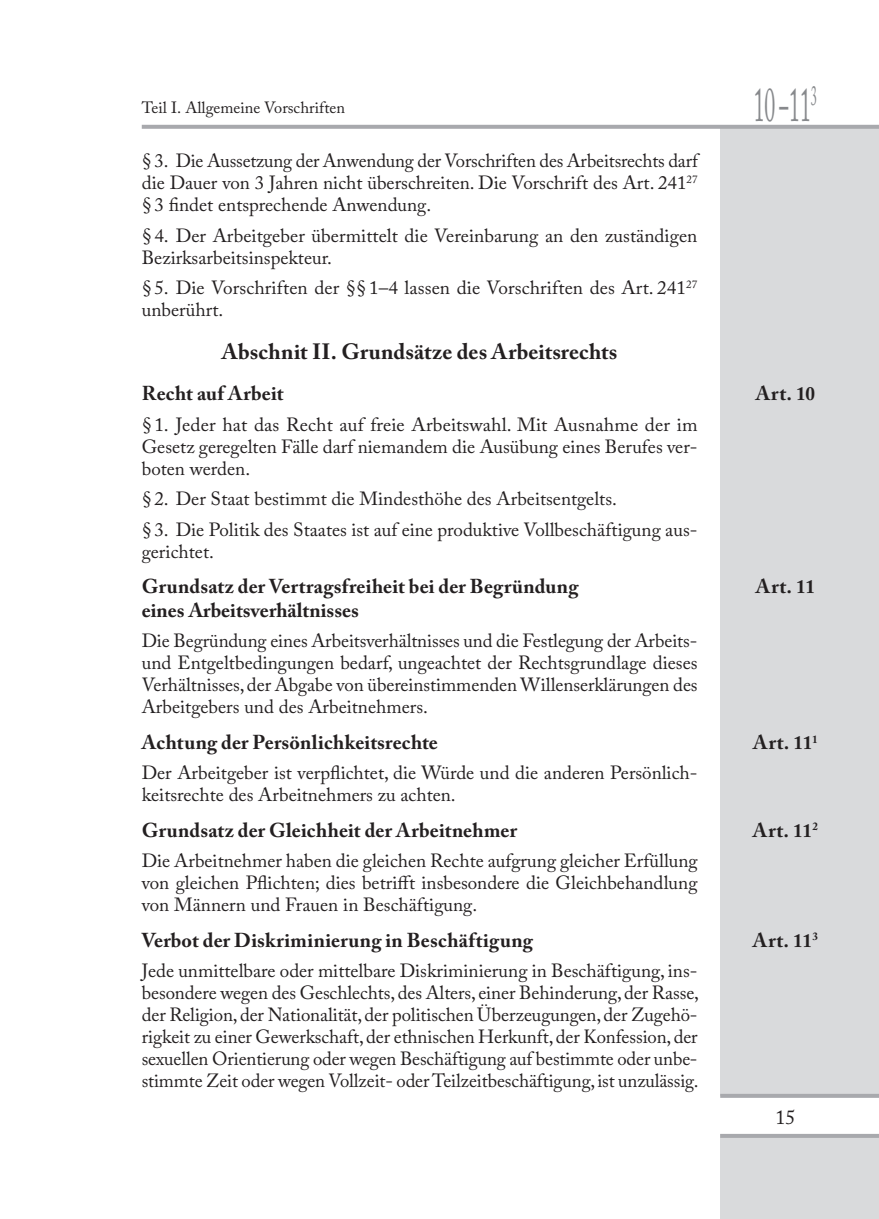
<style>
.page{position:relative;width:879px;height:1219px;background:#fff}
.page>*{position:absolute;margin:0;border:0;box-sizing:border-box;transform-origin:0 0}
.t1{font:48px "Adobe Caslon Pro";color:#87898c;scale:.45 1}
.aaa_rozdzial_NIEM{font:700 22px "Adobe Caslon Pro";letter-spacing:.005em;color:#231f20}
.aaa_tytul_art_NIEM{font:700 20px "Adobe Caslon Pro";letter-spacing:.01em;color:#231f20}
.t2{font:20px "Adobe Caslon Pro";color:#231f20}
.Body_text{font:19px/22px "Adobe Caslon Pro";color:#231f20;text-align:justify}
.t3{font:16.2px "Adobe Caslon Pro";color:#231f20}
.s1{font-size:19px}
</style>
<div class="page">
<div style="left:720px;top:127px;width:159px;height:969px;background:#d9dadc"></div>
<hr style="left:720px;top:1094px;width:159px;height:4px;background:#a8a9ad">
<div style="left:720px;top:1134px;width:159px;height:85px;background:#d9dadc"></div>
<hr style="left:720px;top:1134px;width:159px;height:4px;background:#a8a9ad">
<svg style="left:142px;top:125px;width:737px;height:4px;background:#acacb0"></svg>
<p class="t3" style="left:142px;top:98px;width:205px">Teil I. Allgemeine Vorschriften</p>
<h1 class="t1" style="left:753px;top:76px;width:142px">10 ‒11<sup>3</sup></h1>
<p class="Body_text" style="left:142px;top:149px;width:558px">§ 3. Die Aussetzung der Anwendung der Vorschriften des Arbeitsrechts darf die Dauer von 3 Jahren nicht überschreiten. Die Vorschrift des Art. 241<sup>27 </sup>§3 findet entsprechende Anwendung.</p>
<p class="Body_text" style="left:142px;top:224px;width:557px">§4. Der Arbeitgeber übermittelt die Vereinbarung an den zuständigen<br>Bezirksarbeitsinspekteur.</p>
<p class="Body_text" style="left:142px;top:276px;width:557px">§5. Die Vorschriften der §§1–4 lassen die Vorschriften des Art. 241<sup>27 </sup>unberührt.</p>
<p class="aaa_rozdzial_NIEM" style="left:222px;top:339px;width:397px">Abschnit II. Grundsätze des Arbeitsrechts</p>
<p class="aaa_tytul_art_NIEM" style="left:142px;top:381px;width:143px">Recht auf Arbeit</p>
<p class="aaa_tytul_art_NIEM" style="left:756px;top:381px;width:61px">Art. <span class="s1">10</span></p>
<p class="Body_text" style="left:142px;top:413px;width:557px">§1. Jeder hat das Recht auf freie Arbeitswahl. Mit Ausnahme der im Gesetz geregelten Fälle darf niemandem die Ausübung eines Berufes ver&shy;boten werden.</p>
<p class="Body_text" style="left:142px;top:488px;width:477px">§2. Der Staat bestimmt die Mindesthöhe des Arbeitsentgelts.</p>
<p class="Body_text" style="left:142px;top:518px;width:557px">§3. Die Politik des Staates ist auf eine produktive Vollbeschäftigung aus&shy;gerichtet.</p>
<p class="aaa_tytul_art_NIEM" style="left:142px;top:574px;width:438px">Grundsatz der Vertragsfreiheit bei der Begründung</p>
<p class="aaa_tytul_art_NIEM" style="left:756px;top:574px;width:60px">Art. <span class="s1">11</span></p>
<p class="aaa_tytul_art_NIEM" style="left:142px;top:598px;width:219px">eines Arbeitsverhältnisses</p>
<p class="Body_text" style="left:142px;top:630px;width:557px">Die Begründung eines Arbeitsverhältnisses und die Festlegung der Arbeits&shy;und Entgeltbedingungen bedarf, ungeachtet der Rechtsgrundlage dieses Verhältnisses, der Abgabe von übereinstimmenden Willenserklärungen des Arbeitgebers und des Arbeitnehmers.</p>
<p class="aaa_tytul_art_NIEM" style="left:142px;top:730px;width:298px">Achtung der Persönlichkeitsrechte</p>
<p class="aaa_tytul_art_NIEM" style="left:753px;top:730px;width:66px">Art. <span class="s1">11</span><sup>1</sup></p>
<p class="Body_text" style="left:142px;top:762px;width:557px">Der Arbeitgeber ist verpflichtet, die Würde und die anderen Persönlich&shy;keitsrechte des Arbeitnehmers zu achten.</p>
<p class="aaa_tytul_art_NIEM" style="left:142px;top:818px;width:377px">Grundsatz der Gleichheit der Arbeitnehmer</p>
<p class="aaa_tytul_art_NIEM" style="left:753px;top:818px;width:67px">Art. <span class="s1">11</span><sup>2</sup></p>
<p class="Body_text" style="left:142px;top:850px;width:557px">Die Arbeitnehmer haben die gleichen Rechte aufgrung gleicher Erfüllung von gleichen Pflichten; dies betrifft insbesondere die Gleichbehandlung von Männern und Frauen in Beschäftigung.</p>
<p class="aaa_tytul_art_NIEM" style="left:142px;top:928px;width:393px">Verbot der Diskriminierung in Beschäftigung</p>
<p class="aaa_tytul_art_NIEM" style="left:753px;top:928px;width:66px">Art. <span class="s1">11</span><sup>3</sup></p>
<p class="Body_text" style="left:142px;top:959px;width:559px">Jede unmittelbare oder mittelbare Diskriminierung in Beschäftigung, ins&shy;besondere wegen des Geschlechts, des Alters, einer Behinderung, der Rasse, der Religion, der Nationalität, der politischen Überzeugungen, der Zugehö&shy;rigkeit zu einer Gewerkschaft, der ethnischen Herkunft, der Konfession, der sexuellen Orientierung oder wegen Beschäftigung auf bestimmte oder unbe&shy;stimmte Zeit oder wegen Vollzeit- oder Teilzeitbeschäftigung, ist unzulässig.</p>
<p class="t2" style="left:775px;top:1105px;width:21px">15</p>
</div>
